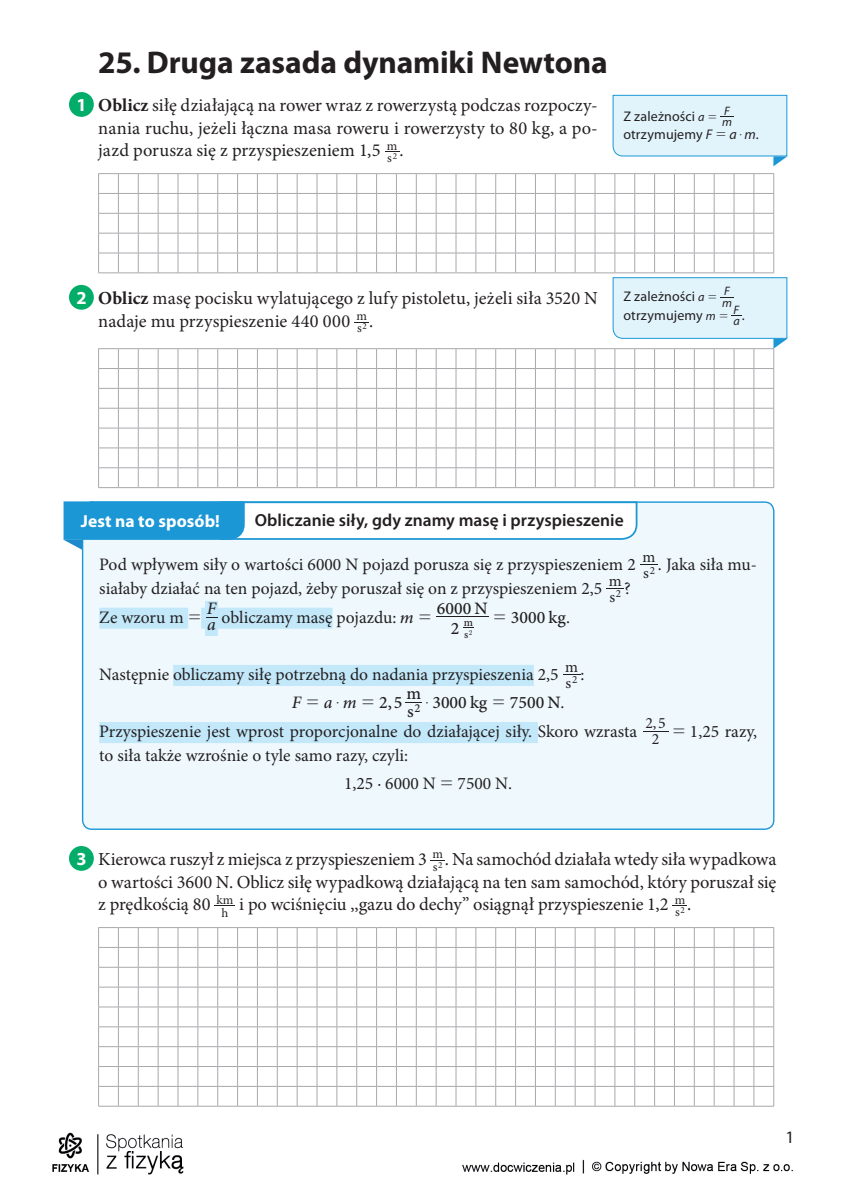
<style>
.page{position:relative;width:844px;height:1191px;background:#fff}
.page>*{position:absolute;margin:0;border:0;box-sizing:border-box;transform-origin:0 0}
.t1{font:700 31.5px "Myriad Pro";letter-spacing:-.005em;color:#231f20}
.t2{font:18.38px/22.8px "Minion Pro";color:#231f20}
.t3{font:700 18.38px "Myriad Pro";color:#fff}
.t4{font:17.5px/28.5px "Minion Pro";color:#231f20}
.t5{font:600 17.5px "Myriad Pro";letter-spacing:.005em;color:#231f20}
.t6{font:17.5px "Minion Pro Medium Capt";color:#231f20}
.t7{font:700 17.5px "Myriad Pro";letter-spacing:.005em;color:#fff}
.t8{font:italic 500 17.5px "Minion Pro";color:#231f20}
.t9{font:17.5px "Myriad Pro";color:#231f20}
.t10{font:17.5px "MM Binary";color:#231f20}
.t11{font:15.75px/15.6px "Minion Pro";color:#231f20}
.t12{font:14px "Myriad Pro";letter-spacing:.01em;color:#231f20}
.t13{font:12.78px "Minion Pro";color:#231f20}
.t14{font:italic 12.25px "Myriad Pro";color:#231f20}
.t15{font:12.25px "MM Text";color:#231f20}
.t16{font:12.25px "Minion Pro Medium Capt";color:#231f20}
.t17{font:11.03px "Minion Pro";color:#231f20}
.t18{font:11.03px "Minion Pro Medium Capt";color:#231f20}
.t19{font:9.1px "Minion Pro";color:#231f20}
.t20{font:7.35px "MM Century New";color:#231f20}
.s1{font-weight:700}
.s2{font-style:italic;font-size:12.25px}
.s3{font-style:italic}
.s4{font-family:"MM Text"}
.s5{font-family:"Myriad Pro";font-size:14px}
.s6{font-weight:500;font-style:italic}
.s7{font-family:"Minion Pro"}
.s8{font-family:"MM Text";font-weight:400;font-style:normal}
.s9{font-family:"Minion Pro Medium Capt";font-weight:400;font-style:normal}
.s10{font-family:"MM Binary"}
</style>
<div class="page">
<img style="left:52px;top:1132px;width:132px;height:43px">
<img style="left:462px;top:1159px;width:332px;height:16px">
<svg style="left:430px;top:860px;width:14px;height:1px"></svg>
<svg style="left:214px;top:905px;width:21px;height:1px"></svg>
<svg style="left:672px;top:905px;width:15px;height:1px"></svg>
<svg style="left:98px;top:927px;width:676px;height:180px"></svg>
<div style="left:69px;top:92px;width:25px;height:25px;background:#02ad69;border-radius:50%"></div>
<div style="left:69px;top:285px;width:25px;height:25px;background:#02ad69;border-radius:50%"></div>
<div style="left:83px;top:502px;width:690px;height:327px;background:#eef8fd;border-radius:9px"></div>
<div style="left:99px;top:607px;width:89px;height:21px;background:#c2e8fa"></div>
<hr style="left:201px;top:607px;width:4px;height:21px;background:#c2e8fa">
<div style="left:217px;top:607px;width:115px;height:21px;background:#c2e8fa"></div>
<div style="left:173px;top:665px;width:360px;height:21px;background:#c2e8fa"></div>
<div style="left:99px;top:722px;width:438px;height:21px;background:#c2e8fa"></div>
<svg style="left:606px;top:588px;width:18px;height:1px"></svg>
<div style="left:205px;top:601px;width:12px;height:34px;background:#c2e8fa"></div>
<hr style="left:436px;top:616px;width:52px;height:1px;background:#231f20">
<svg style="left:563px;top:674px;width:17px;height:1px"></svg>
<svg style="left:405px;top:702px;width:17px;height:1px"></svg>
<svg style="left:643px;top:731px;width:25px;height:1px"></svg>
<svg style="left:63px;top:501px;width:575px;height:48px"></svg>
<div style="left:69px;top:846px;width:25px;height:25px;background:#02ad69;border-radius:50%"></div>
<svg style="left:612px;top:94px;width:175px;height:72px"></svg>
<svg style="left:98px;top:173px;width:689px;height:315px"></svg>
<p class="t3" style="left:76px;top:93px;width:12px">1</p>
<h1 class="t1" style="left:98px;top:42px;width:511px">25. Druga zasada dynamiki Newtona</h1>
<p class="t2" style="left:98px;top:94px;width:501px;text-align:justify"><span class="s1">Oblicz</span> siłę działającą na rower wraz z rowerzystą podczas rozpoczy&shy;nania ruchu, jeżeli łączna masa roweru i rowerzysty to 80 kg, a po&shy;jazd porusza się z przyspieszeniem 1,5 <sub>s</sub></p>
<p class="t13" style="left:387px;top:137px;width:12px">m</p>
<p class="t19" style="left:392px;top:150px;width:13px">2 <sup>.</sup></p>
<p class="t14" style="left:724px;top:103px;width:7px">F</p>
<p class="t12" style="left:623px;top:107px;width:83px">Z zależności <span class="s2">a</span></p>
<p class="t15" style="left:707px;top:111px;width:11px">=</p>
<p class="t12" style="left:623px;top:126px;width:137px">otrzymujemy <span class="s3">F</span> <span class="s4">=</span> <span class="s3">a</span> . <span class="s3">m</span>.</p>
<p class="t14" style="left:722px;top:114px;width:11px">m</p>
<p class="t3" style="left:76px;top:286px;width:12px">2</p>
<p class="t2" style="left:98px;top:286px;width:501px"><span class="s1">Oblicz</span> masę pocisku wylatującego z lufy pistoletu, jeżeli siła 3520 N nadaje mu przyspieszenie 440 000 <sub>s</sub></p>
<p class="t13" style="left:356px;top:307px;width:12px">m</p>
<p class="t19" style="left:362px;top:320px;width:13px">2 <sup>.</sup></p>
<p class="t14" style="left:724px;top:283px;width:7px">F</p>
<p class="t12" style="left:623px;top:288px;width:83px">Z zależności <span class="s2">a</span></p>
<p class="t15" style="left:707px;top:291px;width:11px">=</p>
<p class="t12" style="left:623px;top:306px;width:94px">otrzymujemy <span class="s2">m</span></p>
<p class="t14" style="left:733px;top:313px;width:8px">a</p>
<p class="t14" style="left:722px;top:295px;width:11px">m</p>
<p class="t14" style="left:733px;top:302px;width:7px">F</p>
<p class="t15" style="left:719px;top:309px;width:27px">= <span class="s5">.</span></p>
<p class="t7" style="left:81px;top:509px;width:140px">Jest na to sposób!</p>
<p class="t5" style="left:254px;top:509px;width:370px">Obliczanie siły, gdy znamy masę i przyspieszenie</p>
<p class="t11" style="left:642px;top:549px;width:14px">m</p>
<p class="t4" style="left:99px;top:550px;width:538px">Pod wpływem siły o wartości 6000 N pojazd porusza się z przyspieszeniem 2</p>
<p class="t4" style="left:649px;top:550px;width:109px"><sub>2</sub> . Jaka siła mu-</p>
<p class="t11" style="left:643px;top:565px;width:7px">s</p>
<p class="t11" style="left:608px;top:573px;width:14px">m</p>
<p class="t17" style="left:615px;top:586px;width:16px">2 <sup>?</sup></p>
<p class="t4" style="left:99px;top:574px;width:504px">siałaby działać na ten pojazd, żeby poruszał się on z przyspieszeniem 2,5</p>
<p class="t11" style="left:609px;top:589px;width:7px">s</p>
<p class="t6" style="left:437px;top:596px;width:52px">6000 N</p>
<p class="t8" style="left:207px;top:596px;width:11px">F</p>
<p class="t4" style="left:221px;top:603px;width:211px">obliczamy masę pojazdu: <span class="s6">m</span> <span class="s4">=</span></p>
<p class="t6" style="left:493px;top:605px;width:78px"><span class="s4">=</span> 3000 kg<span class="s7">.</span></p>
<p class="t4" style="left:99px;top:603px;width:103px">Ze wzoru m <span class="s4">=</span></p>
<p class="t18" style="left:463px;top:614px;width:11px">m</p>
<p class="t20" style="left:469px;top:628px;width:5px">2</p>
<p class="t4" style="left:99px;top:660px;width:460px">Następnie obliczamy siłę potrzebną do nadania przyspieszenia 2,5</p>
<p class="t6" style="left:450px;top:616px;width:10px">2</p>
<p class="t8" style="left:207px;top:613px;width:10px">a</p>
<p class="t18" style="left:464px;top:627px;width:6px">s</p>
<p class="t11" style="left:565px;top:659px;width:14px">m</p>
<p class="t17" style="left:572px;top:672px;width:14px">2 <sup>:</sup></p>
<p class="t11" style="left:565px;top:675px;width:7px">s</p>
<p class="t6" style="left:406px;top:681px;width:16px">m</p>
<p class="t8" style="left:292px;top:690px;width:112px">F <span class="s8">=</span> a m <span class="s8">=</span> <span class="s9">2 5,</span></p>
<p class="t6" style="left:425px;top:690px;width:140px"><span class="s10">$</span> 3000 kg <span class="s4">=</span> 7500 N<span class="s7">.</span></p>
<p class="t6" style="left:407px;top:699px;width:8px">s</p>
<p class="t10" style="left:336px;top:694px;width:5px">$</p>
<p class="t16" style="left:414px;top:700px;width:8px">2</p>
<p class="t4" style="left:99px;top:717px;width:539px">Przyspieszenie jest wprost proporcjonalne do działającej siły. Skoro wzrasta</p>
<p class="t11" style="left:651px;top:715px;width:9px">,<br>2</p>
<p class="t11" style="left:645px;top:715px;width:22px">2 5</p>
<p class="t4" style="left:344px;top:741px;width:169px;text-indent:-245px">to siła także wzrośnie o tyle samo razy, czyli:<br>1,25 ∙ 6000 N <span class="s4">=</span> 7500 N.</p>
<p class="t4" style="left:672px;top:717px;width:86px"><span class="s4">=</span> 1,25 razy,</p>
<p class="t3" style="left:76px;top:846px;width:12px">3</p>
<p class="t2" style="left:98px;top:847px;width:679px">Kierowca ruszył z miejsca z przyspieszeniem 3 <sub>s</sub><sub>2</sub> . Na samochód działała wtedy siła wypadkowa</p>
<p class="t13" style="left:432px;top:845px;width:12px">m</p>
<p class="t2" style="left:98px;top:870px;width:679px">o wartości 3600 N. Oblicz siłę wypadkową działającą na ten sam samochód, który poruszał się z prędkością 80 <sub>h</sub></p>
<p class="t2" style="left:216px;top:893px;width:464px"><sup>km</sup> i po wciśnięciu ,,gazu do dechy” osiągnął przyspieszenie 1,2 <sub>s</sub></p>
<p class="t13" style="left:674px;top:891px;width:12px">m</p>
<p class="t19" style="left:680px;top:904px;width:13px">2 <sup>.</sup></p>
<p class="t9" style="left:785px;top:1126px;width:10px">1</p>
</div>
